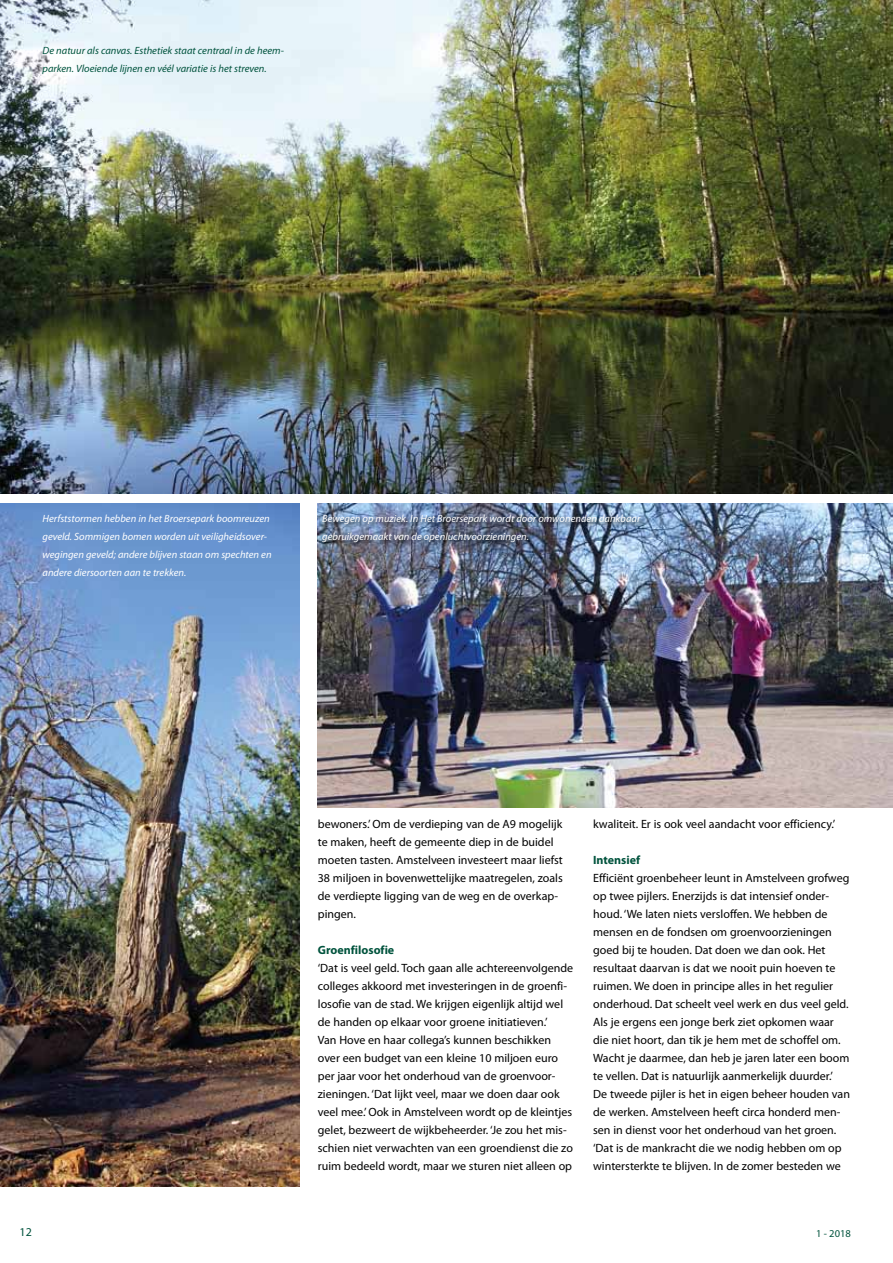
<style>
.page{position:relative;width:893px;height:1263px;background:#fff}
.page>*{position:absolute;margin:0;border:0;box-sizing:border-box;transform-origin:0 0}
.t1{font:12px/18px "Myriad Pro";color:#000}
.t2{font:700 12px "Myriad Pro";color:#00533d}
.t3{font:12px "Myriad Pro";color:#00533d}
.t4{font:italic 10.5px/18px "Myriad Pro";color:#fff}
.t5{font:italic 10.5px/18px "Myriad Pro";color:#00533d}
.t6{font:10.5px "Myriad Pro";color:#00533d}
</style>
<div class="page">
<img style="left:0;top:0;width:893px;height:493px">
<img style="left:0;top:503px;width:300px;height:683px">
<img style="left:318px;top:503px;width:575px;height:304px">
<div style="left:321px;top:513px;width:327px;height:37px;background:#000;opacity:.75"></div>
<p class="t5" style="left:43px;top:41px;width:243px">De natuur als canvas. Esthetiek staat centraal in de heem&shy;parken. Vloeiende lijnen en véél variatie is het streven.</p>
<p class="t4" style="left:43px;top:509px;width:231px">Herfststormen hebben in het Broersepark boomreuzen geveld. Sommigen bomen worden uit veiligheidsover&shy;wegingen geveld; andere blijven staan om spechten en andere diersoorten aan te trekken.</p>
<p class="t4" style="left:322px;top:509px;width:320px">Bewegen op muziek. In Het Broersepark wordt door omwonenden dankbaar gebruikgemaakt van de openluchtvoorzieningen.</p>
<p class="t1" style="left:318px;top:815px;width:246px">bewoners.’ Om de verdieping van de A9 mogelijk te maken, heeft de gemeente diep in de buidel moeten tasten. Amstelveen investeert maar liefst 38 miljoen in bovenwettelijke maatregelen, zoals de verdiepte ligging van de weg en de overkap&shy;pingen.</p>
<p class="t2" style="left:318px;top:942px;width:78px">Groenfilosofie</p>
<p class="t1" style="left:318px;top:959px;width:257px">‘Dat is veel geld. Toch gaan alle achtereenvolgende colleges akkoord met investeringen in de groenfi&shy;losofie van de stad. We krijgen eigenlijk altijd wel de handen op elkaar voor groene initiatieven.’<br>Van Hove en haar collega’s kunnen beschikken over een budget van een kleine 10 miljoen euro per jaar voor het onderhoud van de groenvoor&shy;zieningen. ‘Dat lijkt veel, maar we doen daar ook veel mee.’ Ook in Amstelveen wordt op de kleintjes gelet, bezweert de wijkbeheerder. ‘Je zou het mis&shy;schien niet verwachten van een groendienst die zo ruim bedeeld wordt, maar we sturen niet alleen op</p>
<p class="t1" style="left:593px;top:815px;width:243px">kwaliteit. Er is ook veel aandacht voor efficiency.’</p>
<p class="t2" style="left:593px;top:852px;width:49px">Intensief</p>
<p class="t1" style="left:593px;top:869px;width:258px">Efficiënt groenbeheer leunt in Amstelveen grofweg op twee pijlers. Enerzijds is dat intensief onder&shy;houd. ‘We laten niets versloffen. We hebben de mensen en de fondsen om groenvoorzieningen goed bij te houden. Dat doen we dan ook. Het resultaat daarvan is dat we nooit puin hoeven te ruimen. We doen in principe alles in het regulier onderhoud. Dat scheelt veel werk en dus veel geld.<br>Als je ergens een jonge berk ziet opkomen waar die niet hoort, dan tik je hem met de schoffel om.<br>Wacht je daarmee, dan heb je jaren later een boom te vellen. Dat is natuurlijk aanmerkelijk duurder.’<br>De tweede pijler is het in eigen beheer houden van de werken. Amstelveen heeft circa honderd men&shy;sen in dienst voor het onderhoud van het groen. ‘Dat is de mankracht die we nodig hebben om op wintersterkte te blijven. In de zomer besteden we</p>
<p class="t3" style="left:20px;top:1224px;width:14px">12</p>
<p class="t6" style="left:816px;top:1227px;width:36px">1 - 2018</p>
</div>
